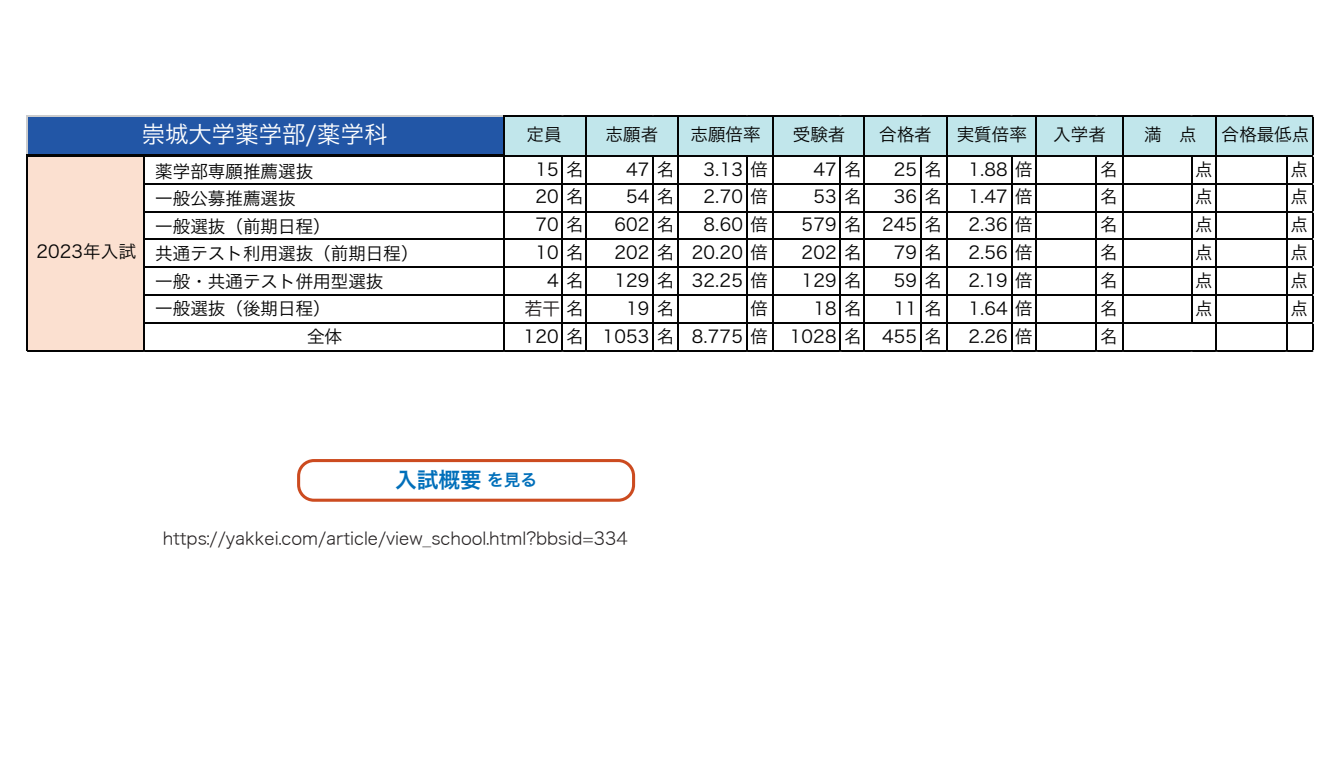
<style>
.page{position:relative;width:1340px;height:772px;background:#fff}
.page>*{position:absolute;margin:0;border:0;box-sizing:border-box;transform-origin:0 0}
.t1{font:23.4px "Hira Kaku Pro W3";color:#fff}
.t2{font:21.6px "Hiragino Kaku W6 90 msp RKSJ H";color:#006fba}
.t3{font:17.55px/27.4px "Hiragino Sans W3";letter-spacing:.005em;color:#030303}
.t4{font:17.55px "Hiragino Kaku W2 90 msp RKSJ H";color:#231f20}
.t5{font:17.55px "Hira Kaku Pro W3";color:#030303}
.t6{font:17.55px "Koz Go Pr 6 N";color:#231f20}
.s1{font-family:"Hiragino Sans W3"}
.s2{font-family:"Hira Kaku Pro W3"}
.s3{font-family:"Hira Kaku Pro W3";color:#030303}
.s4{font-size:16.65px}
</style>
<div class="page">
<hr style="left:26px;top:115px;width:1287px;height:2px;background:#cbcccd">
<hr style="left:26px;top:115px;width:2px;height:236px;background:#cbcccd">
<div style="left:28px;top:117px;width:476px;height:39px;background:#2256a6"></div>
<div style="left:503px;top:117px;width:534px;height:39px;background:#c1e6eb"></div>
<div style="left:1035px;top:117px;width:278px;height:39px;background:#c1e6eb"></div>
<div style="left:28px;top:155px;width:117px;height:196px;background:#fbe0d0"></div>
<hr style="left:504px;top:115px;width:809px;height:2px;background:#030303">
<hr style="left:26px;top:154px;width:478px;height:2px;background:#030303">
<hr style="left:503px;top:115px;width:1px;height:39px;background:#030303">
<hr style="left:504px;top:155px;width:809px;height:1px;background:#030303">
<hr style="left:145px;top:183px;width:1168px;height:1px;background:#030303">
<hr style="left:145px;top:211px;width:1168px;height:1px;background:#030303">
<hr style="left:145px;top:238px;width:1168px;height:2px;background:#030303">
<hr style="left:145px;top:266px;width:1168px;height:2px;background:#030303">
<hr style="left:145px;top:294px;width:1168px;height:1px;background:#030303">
<hr style="left:145px;top:322px;width:1168px;height:1px;background:#030303">
<hr style="left:26px;top:156px;width:2px;height:195px;background:#030303">
<hr style="left:143px;top:156px;width:2px;height:195px;background:#030303">
<hr style="left:503px;top:156px;width:1px;height:195px;background:#030303">
<hr style="left:561px;top:156px;width:2px;height:195px;background:#030303">
<hr style="left:585px;top:117px;width:1px;height:234px;background:#030303">
<hr style="left:652px;top:156px;width:2px;height:195px;background:#030303">
<hr style="left:677px;top:117px;width:1px;height:234px;background:#030303">
<hr style="left:746px;top:156px;width:1px;height:195px;background:#030303">
<hr style="left:772px;top:117px;width:1px;height:234px;background:#030303">
<hr style="left:839px;top:156px;width:2px;height:195px;background:#030303">
<hr style="left:863px;top:117px;width:1px;height:234px;background:#030303">
<hr style="left:920px;top:156px;width:1px;height:195px;background:#030303">
<hr style="left:946px;top:117px;width:2px;height:234px;background:#030303">
<hr style="left:1010px;top:156px;width:2px;height:195px;background:#030303">
<hr style="left:1035px;top:117px;width:2px;height:234px;background:#030303">
<hr style="left:1095px;top:156px;width:2px;height:195px;background:#030303">
<hr style="left:1122px;top:117px;width:1px;height:234px;background:#030303">
<hr style="left:1190px;top:156px;width:2px;height:167px;background:#030303">
<hr style="left:1215px;top:117px;width:2px;height:234px;background:#030303">
<hr style="left:1285px;top:156px;width:2px;height:195px;background:#030303">
<hr style="left:28px;top:349px;width:1285px;height:2px;background:#030303">
<hr style="left:1312px;top:117px;width:1px;height:234px;background:#030303">
<div style="left:297px;top:459px;width:338px;height:42px;border:3px solid #cc4b20;border-radius:15px"></div>
<h1 class="t1" style="left:142px;top:114px;width:247px">崇城大学薬学部<span class="s1">/</span>薬学科</h1>
<p class="t5" style="left:526px;top:118px;width:37px">定員</p>
<p class="t5" style="left:605px;top:118px;width:54px">志願者</p>
<p class="t5" style="left:690px;top:118px;width:72px">志願倍率</p>
<p class="t5" style="left:792px;top:118px;width:54px">受験者</p>
<p class="t5" style="left:879px;top:118px;width:54px">合格者</p>
<p class="t5" style="left:956px;top:118px;width:72px">実質倍率</p>
<p class="t5" style="left:1053px;top:118px;width:54px">入学者</p>
<p class="t5" style="left:1143px;top:118px;width:54px">満　点</p>
<p class="t3" style="left:155px;top:156px;width:265px">薬学部専願推薦選抜<br>一般公募推薦選抜<br>一般選抜（前期日程）<br>共通テスト利用選抜（前期日程）一般・共通テスト併用型選抜<br>一般選抜（後期日程）</p>
<p class="t5" style="left:1221px;top:118px;width:89px">合格最低点</p>
<p class="t3" style="left:535px;top:154px;width:50px">15 <span class="s2">名</span></p>
<p class="t3" style="left:626px;top:154px;width:50px">47 <span class="s2">名</span></p>
<p class="t3" style="left:703px;top:154px;width:66px">3.13 <span class="s2">倍</span></p>
<p class="t3" style="left:813px;top:154px;width:50px">47 <span class="s2">名</span></p>
<p class="t3" style="left:893px;top:154px;width:50px">25 <span class="s2">名</span></p>
<p class="t3" style="left:968px;top:154px;width:66px">1.88 <span class="s2">倍</span></p>
<p class="t5" style="left:1100px;top:153px;width:19px">名</p>
<p class="t5" style="left:1195px;top:153px;width:19px">点</p>
<p class="t5" style="left:1290px;top:153px;width:19px">点</p>
<p class="t3" style="left:535px;top:182px;width:50px">20 <span class="s2">名</span></p>
<p class="t3" style="left:626px;top:182px;width:50px">54 <span class="s2">名</span></p>
<p class="t3" style="left:703px;top:182px;width:66px">2.70 <span class="s2">倍</span></p>
<p class="t3" style="left:813px;top:182px;width:50px">53 <span class="s2">名</span></p>
<p class="t3" style="left:893px;top:182px;width:50px">36 <span class="s2">名</span></p>
<p class="t3" style="left:968px;top:182px;width:66px">1.47 <span class="s2">倍</span></p>
<p class="t5" style="left:1100px;top:181px;width:19px">名</p>
<p class="t5" style="left:1195px;top:181px;width:19px">点</p>
<p class="t5" style="left:1290px;top:181px;width:19px">点</p>
<p class="t3" style="left:535px;top:209px;width:50px">70 <span class="s2">名</span></p>
<p class="t3" style="left:614px;top:209px;width:61px">602 <span class="s2">名</span></p>
<p class="t3" style="left:703px;top:209px;width:66px">8.60 <span class="s2">倍</span></p>
<p class="t3" style="left:801px;top:209px;width:142px">579 <span class="s2">名</span> 245 <span class="s2">名</span></p>
<p class="t3" style="left:968px;top:209px;width:66px">2.36 <span class="s2">倍</span></p>
<p class="t5" style="left:1100px;top:209px;width:19px">名</p>
<p class="t5" style="left:1195px;top:209px;width:19px">点</p>
<p class="t5" style="left:1290px;top:209px;width:19px">点</p>
<p class="t3" style="left:535px;top:237px;width:50px">10 <span class="s2">名</span></p>
<p class="t3" style="left:614px;top:237px;width:155px">202 <span class="s2">名</span> 20.20 <span class="s2">倍</span></p>
<p class="t3" style="left:801px;top:237px;width:61px">202 <span class="s2">名</span></p>
<p class="t3" style="left:893px;top:237px;width:50px">79 <span class="s2">名</span></p>
<p class="t3" style="left:968px;top:237px;width:66px">2.56 <span class="s2">倍</span></p>
<p class="t5" style="left:1100px;top:237px;width:19px">名</p>
<p class="t5" style="left:1195px;top:237px;width:19px">点</p>
<p class="t5" style="left:1290px;top:237px;width:19px">点</p>
<p class="t3" style="left:547px;top:265px;width:38px">4 <span class="s2">名</span></p>
<p class="t3" style="left:614px;top:265px;width:155px">129 <span class="s2">名</span> 32.25 <span class="s2">倍</span></p>
<p class="t3" style="left:801px;top:265px;width:61px">129 <span class="s2">名</span></p>
<p class="t3" style="left:893px;top:265px;width:50px">59 <span class="s2">名</span></p>
<p class="t3" style="left:968px;top:265px;width:66px">2.19 <span class="s2">倍</span></p>
<p class="t5" style="left:1100px;top:264px;width:19px">名</p>
<p class="t5" style="left:1195px;top:264px;width:19px">点</p>
<p class="t5" style="left:1290px;top:264px;width:19px">点</p>
<p class="t6" style="left:525px;top:298px;width:60px">若干<span class="s3">名</span></p>
<p class="t3" style="left:626px;top:293px;width:50px">19 <span class="s2">名</span></p>
<p class="t5" style="left:750px;top:292px;width:19px">倍</p>
<p class="t3" style="left:813px;top:293px;width:50px">18 <span class="s2">名</span></p>
<p class="t3" style="left:893px;top:293px;width:50px">11 <span class="s2">名</span></p>
<p class="t3" style="left:968px;top:293px;width:66px">1.64 <span class="s2">倍</span></p>
<p class="t5" style="left:1100px;top:292px;width:19px">名</p>
<p class="t5" style="left:1195px;top:292px;width:19px">点</p>
<p class="t5" style="left:1290px;top:292px;width:19px">点</p>
<p class="t3" style="left:36px;top:236px;width:101px">2023<span class="s2">年入試</span></p>
<p class="t5" style="left:307px;top:320px;width:37px">全体</p>
<p class="t3" style="left:523px;top:321px;width:420px">120 <span class="s2">名</span> 1053 <span class="s2">名</span> 8.775 <span class="s2">倍</span> 1028 <span class="s2">名</span> 455 <span class="s2">名</span></p>
<p class="t3" style="left:968px;top:321px;width:66px">2.26 <span class="s2">倍</span></p>
<p class="t5" style="left:1100px;top:320px;width:19px">名</p>
<p class="t2" style="left:395px;top:468px;width:143px">入試概要 <span class="s4">を見る</span></p>
<p class="t4" style="left:163px;top:529px;width:466px">https://yakkei.com/article/view_school.html?bbsid=334</p>
</div>
